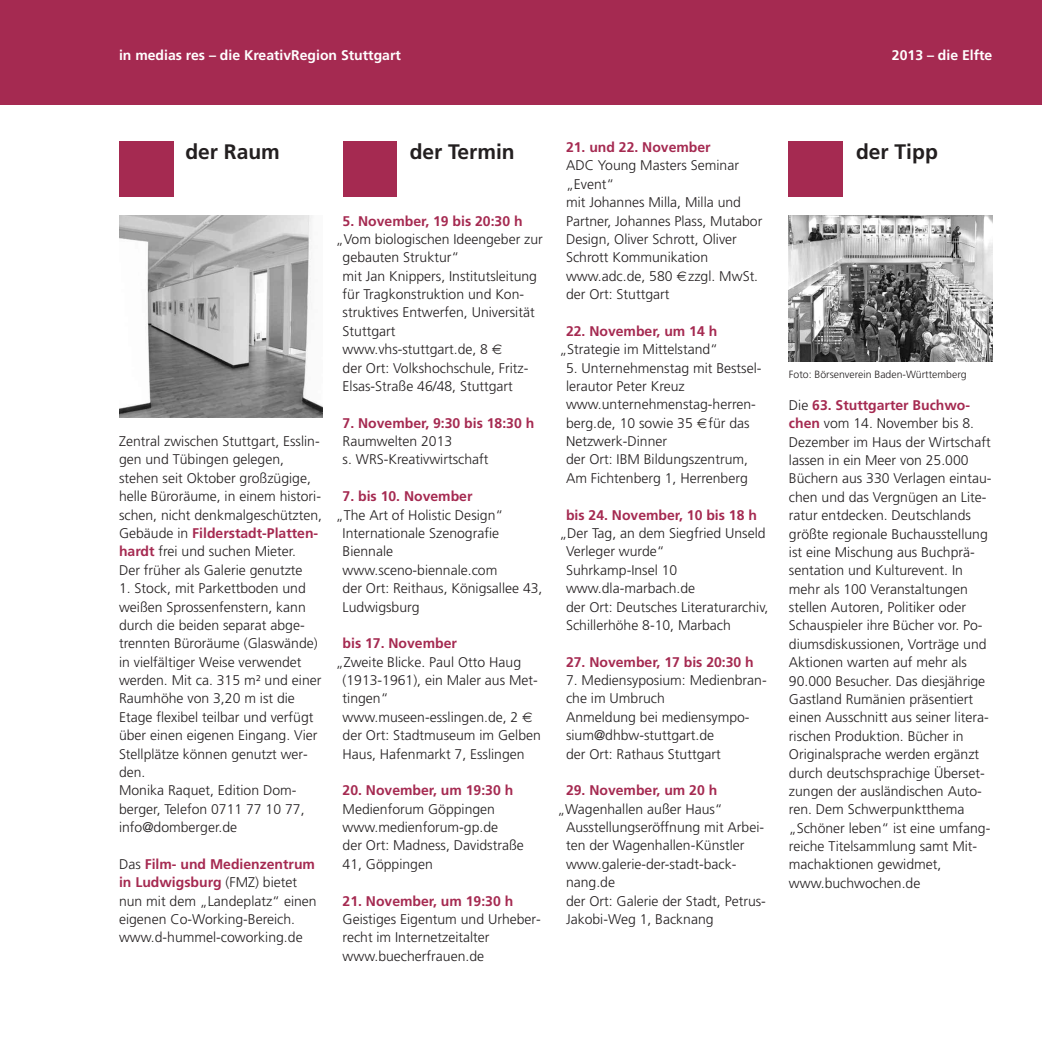
<style>
.page{position:relative;width:1042px;height:1042px;background:#fff}
.page>*{position:absolute;margin:0;border:0;box-sizing:border-box;transform-origin:0 0}
.t1{font:700 21px "Frutiger";color:#231f20}
.t2{font:300 14px/18.4px "Frutiger";color:#231f20}
.t3{font:700 14px "Frutiger";color:#a52a51}
.t4{font:700 14px "Frutiger";color:#fff}
.t5{font:300 10.5px "Frutiger";color:#231f20}
.s1{font-weight:700;color:#a52a51}
.s2{font-weight:700;color:#fff}
</style>
<div class="page">
<img style="left:119px;top:215px;width:203px;height:202px">
<div style="left:119px;top:141px;width:55px;height:56px;background:#a52a51"></div>
<div style="left:0;top:0;width:1042px;height:105px;background:#a52a51"></div>
<img style="left:789px;top:215px;width:203px;height:146px">
<div style="left:343px;top:141px;width:54px;height:56px;background:#a52a51"></div>
<div style="left:788px;top:141px;width:55px;height:56px;background:#a52a51"></div>
<p class="t4" style="left:119px;top:50px;width:283px">in medias res – die KreativRegion Stuttgart</p>
<p class="t4" style="left:892px;top:50px;width:102px">2013 – die Elfte</p>
<p class="t3" style="left:566px;top:141px;width:146px">21. und 22. November</p>
<p class="t2" style="left:566px;top:157px;width:198px">ADC Young Masters Seminar „Event“<br>mit Johannes Milla, Milla und<br>Partner, Johannes Plass, Mutabor<br>Design, Oliver Schrott, Oliver<br>Schrott Kommunikation www.adc.de, 580 zzgl. MwSt. der Ort: Stuttgart</p>
<p class="t2" style="left:559px;top:323px;width:160px;text-align:center"><span class="s1">22. November, um 14 h </span>„<span class="s2">i</span>Strategie im Mittelstand“</p>
<p class="t2" style="left:566px;top:360px;width:197px">5. Unternehmenstag mit Bestsel&shy;lerautor Peter Kreuz www.unternehmenstag-herren&shy;berg.de, 10 sowie 35 für das<br>Netzwerk-Dinner<br>der Ort: IBM Bildungszentrum,<br>Am Fichtenberg 1, Herrenberg</p>
<p class="t3" style="left:566px;top:509px;width:192px">bis 24. November, 10 bis 18 h</p>
<p class="t2" style="left:559px;top:525px;width:208px">„<span class="s2">i</span>Der Tag, an dem Siegfried Unseld</p>
<p class="t2" style="left:566px;top:543px;width:100px">Verleger wurde“</p>
<p class="t2" style="left:566px;top:562px;width:113px">Suhrkamp-Insel 10</p>
<p class="t2" style="left:566px;top:580px;width:131px">www.dla-marbach.de</p>
<p class="t2" style="left:566px;top:598px;width:204px">der Ort: Deutsches Literaturarchiv,</p>
<p class="t2" style="left:566px;top:617px;width:166px">Schillerhöhe 8-10, Marbach</p>
<p class="t3" style="left:566px;top:656px;width:189px">27. November, 17 bis 20:30 h</p>
<p class="t2" style="left:566px;top:672px;width:202px">7. Mediensyposium: Medienbran&shy;che im Umbruch<br>Anmeldung bei mediensympo&shy;sium@dhbw-stuttgart.de<br>der Ort: Rathaus Stuttgart</p>
<p class="t3" style="left:566px;top:785px;width:153px">29. November, um 20 h</p>
<p class="t2" style="left:557px;top:801px;width:167px">„<span class="s2">-i</span>W<span class="s2">i</span> agenhallen außer Haus“</p>
<p class="t2" style="left:566px;top:819px;width:200px">Ausstellungseröffnung mit Arbei-</p>
<p class="t2" style="left:566px;top:837px;width:180px">ten der Wagenhallen-Künstler</p>
<p class="t2" style="left:566px;top:856px;width:172px">www.galerie-der-stadt-back-</p>
<p class="t2" style="left:566px;top:874px;width:51px">nang.de</p>
<p class="t2" style="left:566px;top:892px;width:201px">der Ort: Galerie der Stadt, Petrus-</p>
<p class="t2" style="left:566px;top:911px;width:149px">Jakobi-Weg 1, Backnang</p>
<h1 class="t1" style="left:185px;top:143px;width:96px">der Raum</h1>
<h1 class="t1" style="left:856px;top:143px;width:83px">der Tipp</h1>
<h1 class="t1" style="left:410px;top:143px;width:107px">der Termin</h1>
<p class="t3" style="left:343px;top:215px;width:181px">5. November, 19 bis 20:30 h</p>
<p class="t2" style="left:336px;top:231px;width:208px">„<span class="s2">i</span>Vom biologischen Ideengeber zur</p>
<p class="t2" style="left:343px;top:249px;width:118px">gebauten Struktur“</p>
<p class="t2" style="left:343px;top:268px;width:196px">mit Jan Knippers, Institutsleitung</p>
<p class="t2" style="left:343px;top:286px;width:183px">für Tragkonstruktion und Kon-</p>
<p class="t2" style="left:343px;top:304px;width:194px">struktives Entwerfen, Universität</p>
<p class="t2" style="left:343px;top:323px;width:54px">Stuttgart</p>
<p class="t2" style="left:343px;top:341px;width:147px">www.vhs-stuttgart.de, 8</p>
<p class="t2" style="left:343px;top:360px;width:187px">der Ort: Volkshochschule, Fritz-</p>
<p class="t2" style="left:343px;top:378px;width:172px">Elsas-Straße 46/48, Stuttgart</p>
<p class="t3" style="left:343px;top:417px;width:193px">7. November, 9:30 bis 18:30 h</p>
<p class="t2" style="left:343px;top:433px;width:147px">Raumwelten 2013<br>s. WRS-Kreativwirtschaft</p>
<p class="t3" style="left:343px;top:491px;width:131px">7. bis 10. November</p>
<p class="t2" style="left:336px;top:507px;width:169px">„<span class="s2">i</span>The Art of Holistic Design“</p>
<p class="t2" style="left:343px;top:525px;width:158px">Internationale Szenografie</p>
<p class="t2" style="left:343px;top:543px;width:52px">Biennale</p>
<p class="t2" style="left:343px;top:562px;width:156px">www.sceno-biennale.com</p>
<p class="t2" style="left:343px;top:580px;width:201px">der Ort: Reithaus, Königsallee 43,</p>
<p class="t2" style="left:343px;top:598px;width:79px">Ludwigsburg</p>
<p class="t3" style="left:343px;top:638px;width:116px">bis 17. November</p>
<p class="t2" style="left:336px;top:654px;width:187px">„<span class="s2">i</span>Zweite Blicke. Paul Otto Haug</p>
<p class="t2" style="left:343px;top:672px;width:197px">(1913-1961), ein Maler aus Met-</p>
<p class="t2" style="left:342px;top:690px;width:47px">tingen“</p>
<p class="t2" style="left:342px;top:709px;width:177px">www.museen-esslingen.de, 2</p>
<p class="t2" style="left:342px;top:727px;width:200px">der Ort: Stadtmuseum im Gelben</p>
<p class="t2" style="left:342px;top:745px;width:184px">Haus, Hafenmarkt 7, Esslingen</p>
<p class="t3" style="left:343px;top:785px;width:172px">20. November, um 19:30 h</p>
<p class="t2" style="left:343px;top:801px;width:183px">Medienforum Göppingen www.medienforum-gp.de<br>der Ort: Madness, Davidstraße<br>41, Göppingen</p>
<p class="t3" style="left:343px;top:895px;width:172px">21. November, um 19:30 h</p>
<p class="t2" style="left:343px;top:911px;width:200px">Geistiges Eigentum und Urheber&shy;recht im Internetzeitalter www.buecherfrauen.de</p>
<p class="t5" style="left:789px;top:370px;width:179px">Foto: Börsenverein Baden-Württemberg</p>
<p class="t2" style="left:789px;top:397px;width:204px">Die <span class="s1">63. Stuttgarter Buchwo&shy;chen</span> vom 14. November bis 8.<br>Dezember im Haus der Wirtschaft lassen in ein Meer von 25.000<br>Büchern aus 330 Verlagen eintau&shy;chen und das Vergnügen an Lite&shy;ratur entdecken. Deutschlands größte regionale Buchausstellung ist eine Mischung aus Buchprä&shy;sentation und Kulturevent. In mehr als 100 Veranstaltungen stellen Autoren, Politiker oder<br>Schauspieler ihre Bücher vor. Po&shy;diumsdiskussionen, Vorträge und<br>Aktionen warten auf mehr als<br>90.000 Besucher. Das diesjährige<br>Gastland Rumänien präsentiert einen Ausschnitt aus seiner litera&shy;rischen Produktion. Bücher in<br>Originalsprache werden ergänzt durch deutschsprachige Überset&shy;zungen der ausländischen Auto&shy;ren. Dem Schwerpunktthema „Schöner leben“ ist eine umfang&shy;reiche Titelsammlung samt Mit&shy;machaktionen gewidmet, www.buchwochen.de</p>
<p class="t2" style="left:119px;top:433px;width:204px">Zentral zwischen Stuttgart, Esslin&shy;gen und Tübingen gelegen, stehen seit Oktober großzügige, helle Büroräume, in einem histori&shy;schen, nicht denkmalgeschützten,<br>Gebäude in <span class="s1">Filderstadt-Platten&shy;hardt</span> frei und suchen Mieter.<br>Der früher als Galerie genutzte</p>
<p class="t2" style="left:119px;top:580px;width:204px">1. Stock, mit Parkettboden und weißen Sprossenfenstern, kann durch die beiden separat abge&shy;trennten Büroräume (Glaswände) in vielfältiger Weise verwendet werden. Mit ca. 315 m² und einer<br>Raumhöhe von 3,20 m ist die<br>Etage flexibel teilbar und verfügt über einen eigenen Eingang. Vier<br>Stellplätze können genutzt wer&shy;den.<br>Monika Raquet, Edition Dom&shy;berger, Telefon 0711 77 10 77, info@domberger.de</p>
<p class="t2" style="left:119px;top:856px;width:199px">Das <span class="s1">Film- und Medienzentrum in Ludwigsburg</span> (FMZ) bietet nun mit dem „Landeplatz“ einen eigenen Co-Working-Bereich. www.d-hummel-coworking.de</p>
</div>
